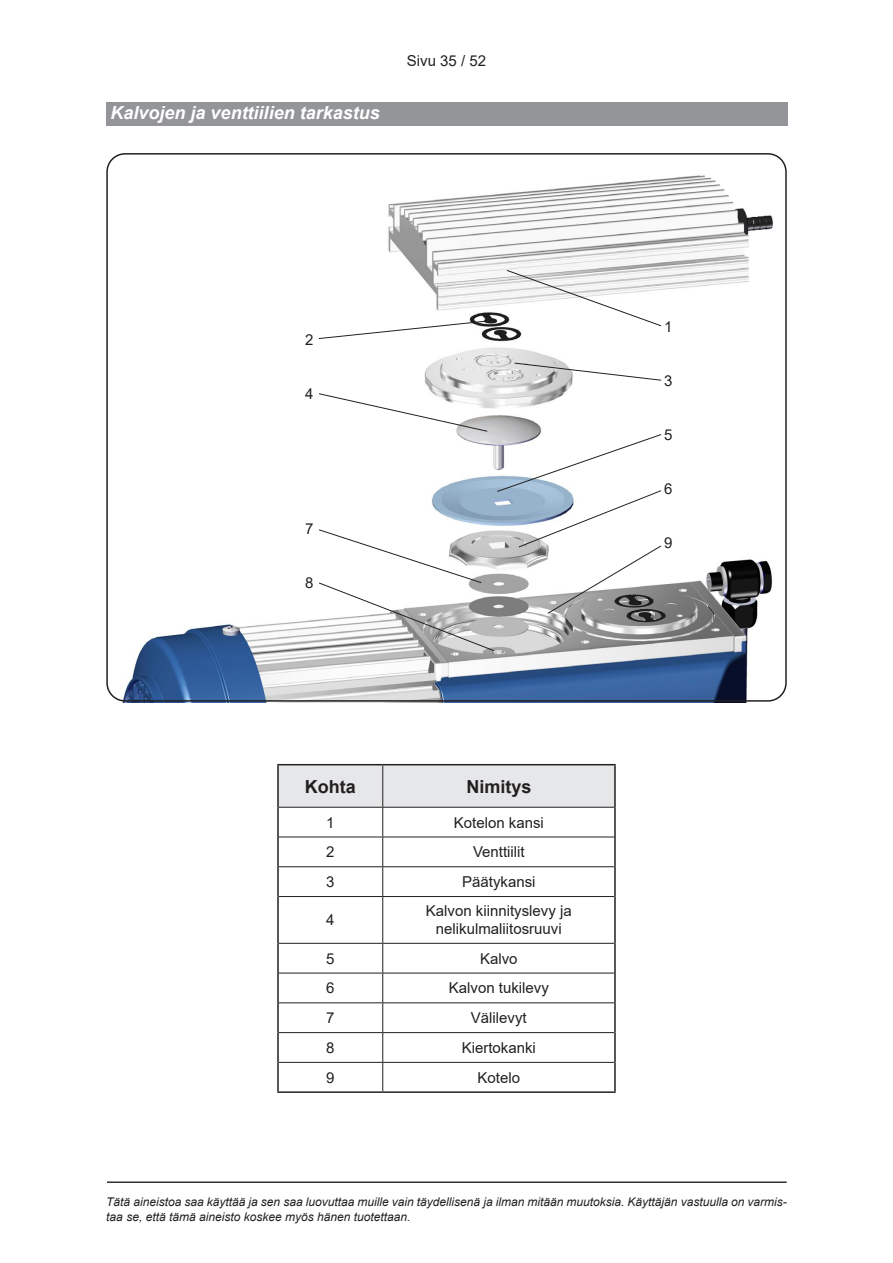
<style>
.page{position:relative;width:893px;height:1263px;background:#fff}
.page>*{position:absolute;margin:0;border:0;box-sizing:border-box;transform-origin:0 0}
.t1{font:italic 700 18px "Arial";color:#fff}
.t2{font:700 18px "Arial";color:#231f20}
.t3{font:15px/18px "Arial";color:#231f20;text-align:center}
.t4{font:italic 12px/14.4px "Arial";color:#231f20}
</style>
<div class="page">
<hr style="left:107px;top:1182px;width:679px;height:1px;background:#231f20">
<img style="left:114px;top:175px;width:663px;height:524px">
<hr style="left:277px;top:765px;width:2px;height:42px;background:#231f20">
<hr style="left:277px;top:764px;width:106px;height:1px;background:#231f20">
<hr style="left:383px;top:764px;width:233px;height:1px;background:#231f20">
<hr style="left:614px;top:765px;width:2px;height:42px;background:#231f20">
<svg style="left:278px;top:765px;width:337px;height:131px"></svg>
<hr style="left:279px;top:896px;width:104px;height:1px;background:#231f20">
<hr style="left:383px;top:896px;width:231px;height:1px;background:#231f20">
<hr style="left:382px;top:897px;width:1px;height:46px;background:#231f20">
<hr style="left:279px;top:943px;width:104px;height:1px;background:#231f20">
<hr style="left:383px;top:943px;width:231px;height:1px;background:#231f20">
<hr style="left:277px;top:807px;width:2px;height:30px;background:#231f20">
<hr style="left:614px;top:807px;width:2px;height:30px;background:#231f20">
<hr style="left:277px;top:837px;width:2px;height:30px;background:#231f20">
<hr style="left:614px;top:837px;width:2px;height:30px;background:#231f20">
<hr style="left:277px;top:867px;width:2px;height:29px;background:#231f20">
<hr style="left:614px;top:867px;width:2px;height:29px;background:#231f20">
<hr style="left:277px;top:896px;width:2px;height:47px;background:#231f20">
<hr style="left:614px;top:896px;width:2px;height:47px;background:#231f20">
<hr style="left:277px;top:943px;width:2px;height:30px;background:#231f20">
<hr style="left:614px;top:943px;width:2px;height:30px;background:#231f20">
<hr style="left:277px;top:1062px;width:2px;height:29px;background:#231f20">
<hr style="left:614px;top:1062px;width:2px;height:29px;background:#231f20">
<hr style="left:277px;top:1091px;width:106px;height:2px;background:#231f20">
<hr style="left:383px;top:1091px;width:233px;height:2px;background:#231f20">
<hr style="left:279px;top:973px;width:104px;height:1px;background:#231f20">
<hr style="left:383px;top:973px;width:231px;height:1px;background:#231f20">
<hr style="left:279px;top:1002px;width:104px;height:1px;background:#231f20">
<hr style="left:383px;top:1002px;width:231px;height:1px;background:#231f20">
<hr style="left:279px;top:1032px;width:104px;height:1px;background:#231f20">
<hr style="left:383px;top:1032px;width:231px;height:1px;background:#231f20">
<hr style="left:279px;top:1062px;width:104px;height:1px;background:#231f20">
<hr style="left:383px;top:1062px;width:231px;height:1px;background:#231f20">
<hr style="left:277px;top:973px;width:2px;height:30px;background:#231f20">
<hr style="left:614px;top:973px;width:2px;height:30px;background:#231f20">
<hr style="left:277px;top:1003px;width:2px;height:29px;background:#231f20">
<hr style="left:614px;top:1003px;width:2px;height:29px;background:#231f20">
<hr style="left:277px;top:1032px;width:2px;height:30px;background:#231f20">
<hr style="left:614px;top:1032px;width:2px;height:30px;background:#231f20">
<svg style="left:382px;top:944px;width:1px;height:147px"></svg>
<svg style="left:514px;top:362px;width:148px;height:19px"></svg>
<svg style="left:506px;top:269px;width:156px;height:58px"></svg>
<svg style="left:318px;top:320px;width:174px;height:19px"></svg>
<svg style="left:318px;top:393px;width:344px;height:259px"></svg>
<div style="left:106px;top:102px;width:681px;height:23px;background:#939598"></div>
<h1 class="t1" style="left:111px;top:101px;width:271px">Kalvojen ja venttiilien tarkastus</h1>
<p class="t3" style="left:407px;top:51px;width:81px">Sivu 35 / 52</p>
<p class="t3" style="left:305px;top:330px;width:10px">2</p>
<p class="t3" style="left:305px;top:384px;width:10px">4</p>
<p class="t3" style="left:305px;top:519px;width:10px">7</p>
<p class="t3" style="left:305px;top:573px;width:10px">8</p>
<h1 class="t2" style="left:305px;top:773px;width:52px">Kohta</h1>
<h1 class="t2" style="left:466px;top:773px;width:67px">Nimitys</h1>
<p class="t3" style="left:326px;top:813px;width:10px">1</p>
<p class="t3" style="left:454px;top:813px;width:92px">Kotelon kansi</p>
<p class="t3" style="left:326px;top:843px;width:10px">2</p>
<p class="t3" style="left:473px;top:843px;width:53px">Venttiilit</p>
<p class="t3" style="left:326px;top:873px;width:10px">3</p>
<p class="t3" style="left:462px;top:873px;width:75px">Päätykansi</p>
<p class="t3" style="left:326px;top:911px;width:10px">4</p>
<p class="t3" style="left:426px;top:902px;width:147px">Kalvon kiinnityslevy ja nelikulmaliitosruuvi</p>
<p class="t3" style="left:326px;top:949px;width:10px">5</p>
<p class="t3" style="left:480px;top:949px;width:39px">Kalvo</p>
<p class="t3" style="left:326px;top:979px;width:10px">6</p>
<p class="t3" style="left:449px;top:979px;width:102px">Kalvon tukilevy</p>
<p class="t3" style="left:326px;top:1009px;width:10px">7</p>
<p class="t3" style="left:471px;top:1009px;width:57px">Välilevyt</p>
<p class="t3" style="left:326px;top:1038px;width:10px">8</p>
<p class="t3" style="left:462px;top:1038px;width:76px">Kiertokanki</p>
<p class="t3" style="left:326px;top:1068px;width:10px">9</p>
<p class="t3" style="left:478px;top:1068px;width:44px">Kotelo</p>
<p class="t3" style="left:664px;top:318px;width:10px">1</p>
<p class="t3" style="left:664px;top:372px;width:10px">3</p>
<p class="t3" style="left:664px;top:426px;width:10px">5</p>
<p class="t3" style="left:664px;top:480px;width:10px">6</p>
<p class="t3" style="left:664px;top:534px;width:10px">9</p>
<p class="t4" style="left:106px;top:1195px;width:682px">Tätä aineistoa saa käyttää ja sen saa luovuttaa muille vain täydellisenä ja ilman mitään muutoksia. Käyttäjän vastuulla on varmis&shy;taa se, että tämä aineisto koskee myös hänen tuotettaan.</p>
</div>
